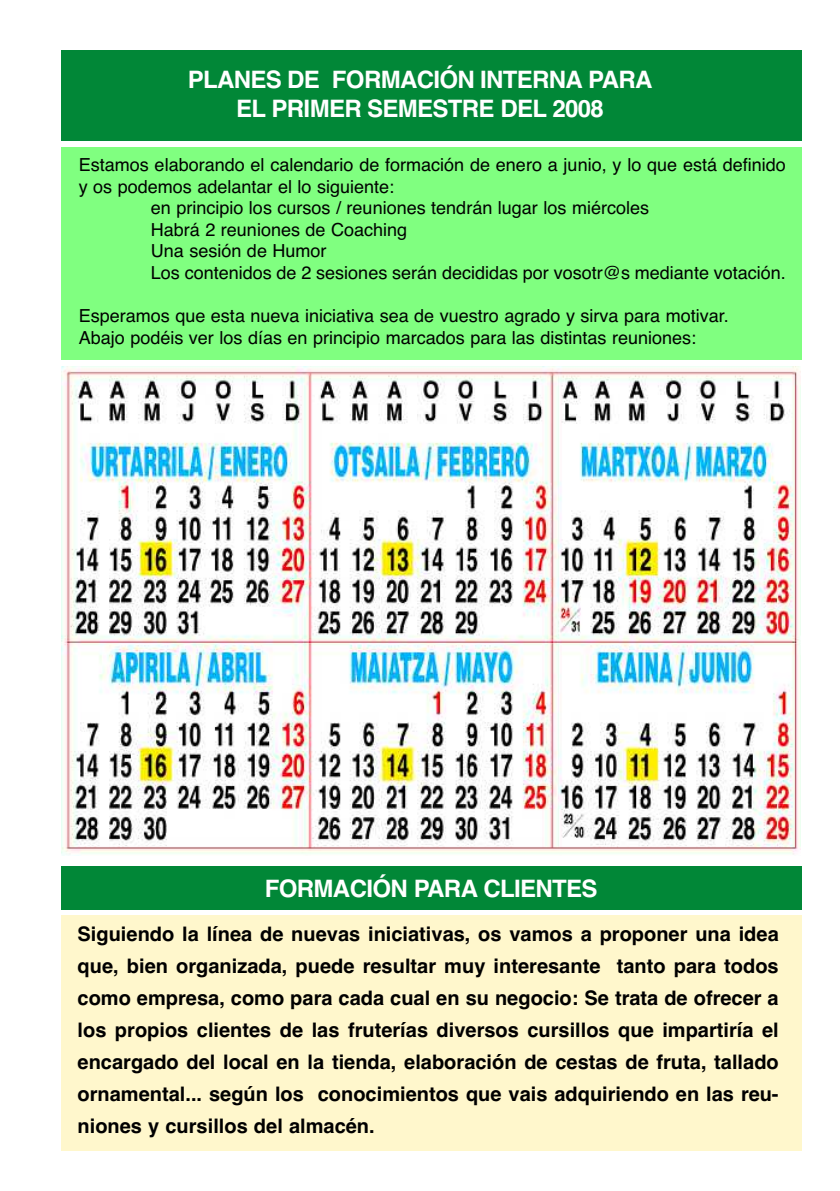
<style>
.page{position:relative;width:840px;height:1191px;background:#fff}
.page>*{position:absolute;margin:0;border:0;box-sizing:border-box;transform-origin:0 0}
.t1{font:700 24px/28.8px "Helvetica";letter-spacing:-.03em;color:#fff;text-align:center}
.t2{font:700 20px/32px "Helvetica";color:#000;text-align:justify}
.t3{font:18px/21.6px "Helvetica";color:#000}
</style>
<div class="page">
<div style="left:61px;top:147px;width:740px;height:213px;background:#80ff80"></div>
<div style="left:61px;top:50px;width:740px;height:91px;background:#018737"></div>
<img style="left:61px;top:366px;width:738px;height:489px">
<div style="left:61px;top:915px;width:740px;height:235px;background:#fff7cc"></div>
<div style="left:61px;top:866px;width:740px;height:44px;background:#018737"></div>
<h1 class="t1" style="left:188px;top:66px;width:466px">PLANES DE FORMACIÓN INTERNA PARA<br>EL PRIMER SEMESTRE DEL 2008</h1>
<p class="t3" style="left:79px;top:154px;width:708px">Estamos elaborando el calendario de formación de enero a junio, y lo que está definido</p>
<p class="t3" style="left:79px;top:175px;width:317px">y os podemos adelantar el lo siguiente:</p>
<p class="t3" style="left:151px;top:197px;width:499px">en principio los cursos / reuniones tendrán lugar los miércoles</p>
<p class="t3" style="left:151px;top:219px;width:258px">Habrá 2 reuniones de Coaching</p>
<p class="t3" style="left:151px;top:240px;width:177px">Una sesión de Humor</p>
<p class="t3" style="left:151px;top:262px;width:636px">Los contenidos de 2 sesiones serán decididas por vosotr@s mediante votación.</p>
<p class="t3" style="left:79px;top:305px;width:651px">Esperamos que esta nueva iniciativa sea de vuestro agrado y sirva para motivar.<br>Abajo podéis ver los días en principio marcados para las distintas reuniones:</p>
<h1 class="t1" style="left:265px;top:874px;width:334px">FORMACIÓN PARA CLIENTES</h1>
<p class="t2" style="left:77px;top:917px;width:702px">Siguiendo la línea de nuevas iniciativas, os vamos a proponer una idea que, bien organizada, puede resultar muy interesante tanto para todos como empresa, como para cada cual en su negocio: Se trata de ofrecer a los propios clientes de las fruterías diversos cursillos que impartiría el encargado del local en la tienda, elaboración de cestas de fruta, tallado ornamental... según los conocimientos que vais adquiriendo en las reu&shy;niones y cursillos del almacén.</p>
</div>
